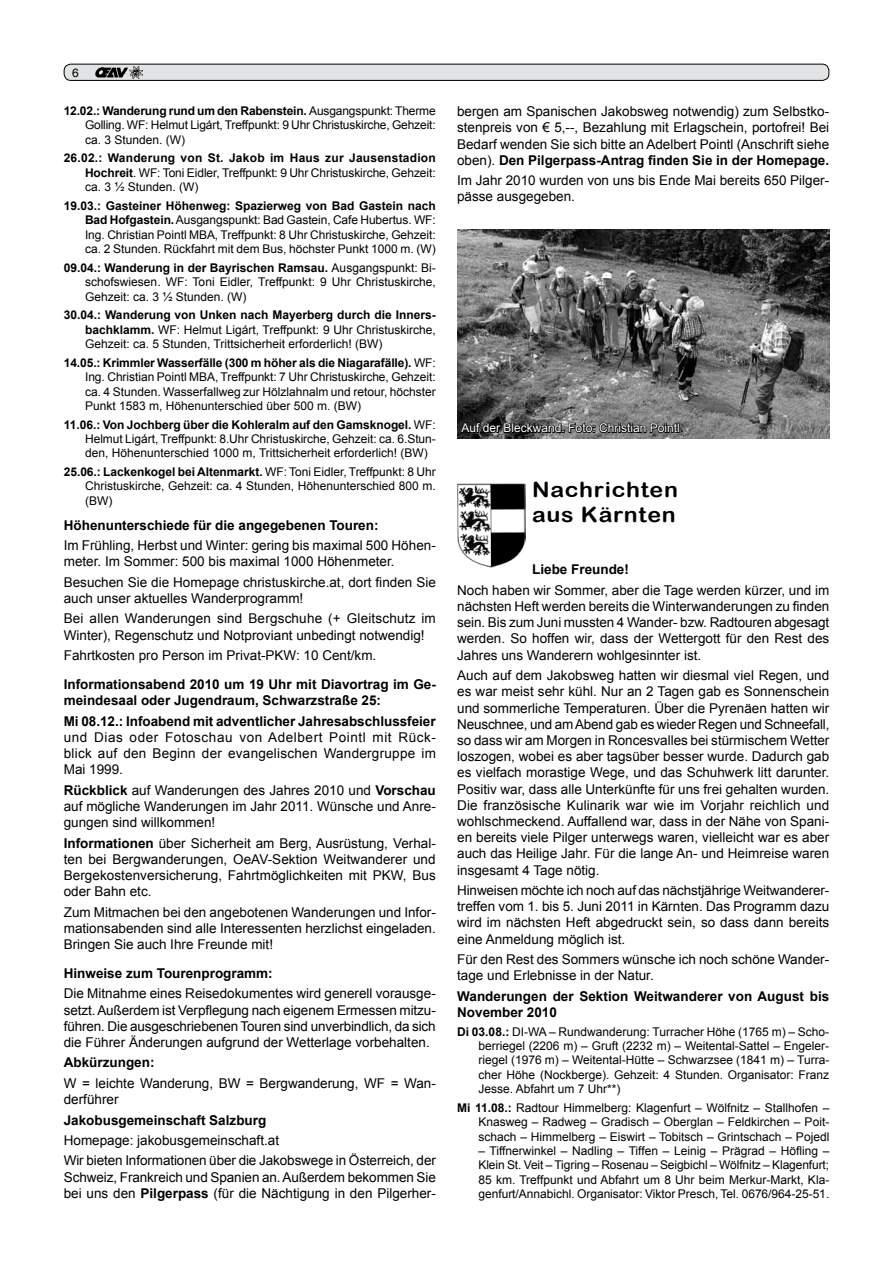
<style>
.page{position:relative;width:893px;height:1263px;background:#fff}
.page>*{position:absolute;margin:0;border:0;box-sizing:border-box;transform-origin:0 0}
.t1{font:21px/25.2px "Arial Rounded MT Bold";letter-spacing:.03em;color:#000;scale:1.1 1}
.t2{font:13.5px/16.2px "Arial";color:#000}
.t3{font:700 13.5px/16.2px "Arial";color:#000}
.t4{font:12px/14.4px "Arial";color:#000;text-align:justify}
.t5{font:12px "Arial";color:#fff}
.t6{font:12px "Helvetica";color:#000}
.s1{font-weight:700}
</style>
<div class="page">
<div style="left:64px;top:64px;width:765px;height:16px;background:#e2e3e4;border-radius:7px"></div>
<div style="left:64px;top:64px;width:765px;height:17px;border:1px solid #000;border-radius:7px"></div>
<img style="left:95px;top:67px;width:28px;height:10px">
<svg style="left:123px;top:66px;width:19px;height:13px"></svg>
<img style="left:457px;top:483px;width:68px;height:85px">
<img style="left:457px;top:230px;width:372px;height:209px">
<svg style="left:459px;top:418px;width:221px;height:21px;background:#484848"></svg>
<p class="t6" style="left:72px;top:65px;width:8px">6</p>
<p class="t4" style="left:85px;top:104px;width:352px;text-indent:-21px"><span class="s1">12.02.: Wanderung rund um den Rabenstein.</span> Ausgangspunkt: Therme Golling. WF: Helmut Ligárt, Treffpunkt: 9 Uhr Christuskirche, Gehzeit: ca. 3 Stunden. (W)</p>
<p class="t4" style="left:85px;top:151px;width:352px;text-indent:-21px"><span class="s1">26.02.: Wanderung von St. Jakob im Haus zur Jausenstadion Hochreit</span>. WF: Toni Eidler, Treffpunkt: 9 Uhr Christuskirche, Gehzeit: ca. 3 ½ Stunden. (W)</p>
<p class="t4" style="left:85px;top:199px;width:352px;text-indent:-21px"><span class="s1">19.03.: Gasteiner Höhenweg: Spazierweg von Bad Gastein nach Bad Hofgastein.</span> Ausgangspunkt: Bad Gastein, Cafe Hubertus. WF:<br>Ing. Christian Pointl MBA, Treffpunkt: 8 Uhr Christuskirche, Gehzeit: ca. 2 Stunden. Rückfahrt mit dem Bus, höchster Punkt 1000 m. (W)</p>
<p class="t4" style="left:85px;top:260px;width:352px;text-indent:-21px"><span class="s1">09.04.: Wanderung in der Bayrischen Ramsau.</span> Ausgangspunkt: Bi&shy;schofswiesen. WF: Toni Eidler, Treffpunkt: 9 Uhr Christuskirche, Gehzeit: ca. 3 ½ Stunden. (W)</p>
<p class="t4" style="left:85px;top:308px;width:352px;text-indent:-21px"><span class="s1">30.04.: Wanderung von Unken nach Mayerberg durch die Inners&shy;bachklamm.</span> WF: Helmut Ligárt, Treffpunkt: 9 Uhr Christuskirche, Gehzeit: ca. 5 Stunden, Trittsicherheit erforderlich! (BW)</p>
<p class="t4" style="left:85px;top:355px;width:352px;text-indent:-21px"><span class="s1">14.05.: Krimmler Wasserfälle (300 m höher als die Niagarafälle).</span> WF:<br>Ing. Christian Pointl MBA, Treffpunkt: 7 Uhr Christuskirche, Gehzeit: ca. 4 Stunden. Wasserfallweg zur Hölzlahnalm und retour, höchster Punkt 1583 m, Höhenunterschied über 500 m. (BW)</p>
<p class="t4" style="left:85px;top:417px;width:352px;text-indent:-21px"><span class="s1">11.06.: Von Jochberg über die Kohleralm auf den Gamsknogel.</span> WF:<br>Helmut Ligárt, Treffpunkt: 8. Uhr Christuskirche, Gehzeit: ca. 6. Stun&shy;den, Höhenunterschied 1000 m, Trittsicherheit erforderlich! (BW)</p>
<p class="t4" style="left:85px;top:465px;width:352px;text-align:left;text-indent:-21px"><span class="s1">25.06.: Lackenkogel bei Altenmarkt.</span> WF: Toni Eidler, Treffpunkt: 8 Uhr<br>Christuskirche, Gehzeit: ca. 4 Stunden, Höhenunterschied 800 m. (BW)</p>
<p class="t3" style="left:64px;top:517px;width:316px">Höhenunterschiede für die angegebenen Touren:</p>
<p class="t2" style="left:64px;top:537px;width:374px">Im Frühling, Herbst und Winter: gering bis maximal 500 Höhen&shy;meter. Im Sommer: 500 bis maximal 1000 Höhenmeter.</p>
<p class="t2" style="left:64px;top:574px;width:374px">Besuchen Sie die Homepage christuskirche.at, dort finden Sie auch unser aktuelles Wanderprogramm!</p>
<p class="t2" style="left:64px;top:611px;width:374px">Bei allen Wanderungen sind Bergschuhe (+ Gleitschutz im<br>Winter), Regenschutz und Notproviant unbedingt notwendig!</p>
<p class="t2" style="left:64px;top:647px;width:312px">Fahrtkosten pro Person im Privat-PKW: 10 Cent/km.</p>
<p class="t3" style="left:64px;top:676px;width:374px">Informationsabend 2010 um 19 Uhr mit Diavortrag im Ge&shy;meindesaal oder Jugendraum, Schwarzstraße 25:</p>
<p class="t3" style="left:64px;top:713px;width:373px">Mi 08.12.: Infoabend mit adventlicher Jahresabschlussfeier</p>
<p class="t2" style="left:64px;top:729px;width:374px;text-align:justify">und Dias oder Fotoschau von Adelbert Pointl mit Rück&shy;blick auf den Beginn der evangelischen Wandergruppe im Mai 1999.</p>
<p class="t2" style="left:64px;top:782px;width:374px;text-align:justify"><span class="s1">Rückblick</span> auf Wanderungen des Jahres 2010 und <span class="s1">Vorschau </span>auf mögliche Wanderungen im Jahr 2011. Wünsche und Anre&shy;gungen sind willkommen!</p>
<p class="t2" style="left:64px;top:835px;width:374px;text-align:justify"><span class="s1">Informationen</span> über Sicherheit am Berg, Ausrüstung, Verhal&shy;ten bei Bergwanderungen, OeAV-Sektion Weitwanderer und Bergekostenversicherung, Fahrtmöglichkeiten mit PKW, Bus oder Bahn etc.</p>
<p class="t2" style="left:64px;top:904px;width:374px">Zum Mitmachen bei den angebotenen Wanderungen und Infor&shy;mationsabenden sind alle Interessenten herzlichst eingeladen.<br>Bringen Sie auch Ihre Freunde mit!</p>
<p class="t3" style="left:64px;top:965px;width:211px">Hinweise zum Tourenprogramm:</p>
<p class="t2" style="left:64px;top:986px;width:374px;text-align:justify">Die Mitnahme eines Reisedokumentes wird generell vorausge&shy;setzt. Außerdem ist Verpflegung nach eigenem Ermessen mitzu&shy;führen. Die ausgeschriebenen Touren sind unverbindlich, da sich die Führer Änderungen aufgrund der Wetterlage vorbehalten.</p>
<p class="t3" style="left:64px;top:1055px;width:92px">Abkürzungen:</p>
<p class="t2" style="left:64px;top:1075px;width:374px">W = leichte Wanderung, BW = Bergwanderung, WF = Wan&shy;derführer</p>
<p class="t3" style="left:64px;top:1112px;width:204px">Jakobusgemeinschaft Salzburg</p>
<p class="t2" style="left:64px;top:1130px;width:374px;line-height:20.4px">Homepage: jakobusgemeinschaft.at<br>Wir bieten Informationen über die Jakobswege in Österreich, der</p>
<p class="t2" style="left:64px;top:1169px;width:374px">Schweiz, Frankreich und Spanien an. Außerdem bekommen Sie bei uns den <span class="s1">Pilgerpass</span> (für die Nächtigung in den Pilgerher-</p>
<p class="t2" style="left:457px;top:103px;width:374px;text-align:justify">bergen am Spanischen Jakobsweg notwendig) zum Selbstko&shy;stenpreis von € 5,--, Bezahlung mit Erlagschein, portofrei! Bei Bedarf wenden Sie sich bitte an Adelbert Pointl (Anschrift siehe oben). <span class="s1">Den Pilgerpass-Antrag finden Sie in der Homepage.</span></p>
<p class="t2" style="left:457px;top:172px;width:374px">Im Jahr 2010 wurden von uns bis Ende Mai bereits 650 Pilger&shy;pässe ausgegeben.</p>
<p class="t5" style="left:462px;top:420px;width:220px">Auf der Bleckwand. Foto: Christian Pointl</p>
<h1 class="t1" style="left:532px;top:477px;width:134px">Nachrichten aus Kärnten</h1>
<p class="t3" style="left:532px;top:562px;width:98px">Liebe Freunde!</p>
<p class="t2" style="left:457px;top:582px;width:374px;text-align:justify">Noch haben wir Sommer, aber die Tage werden kürzer, und im nächsten Heft werden bereits die Winterwanderungen zu finden sein. Bis zum Juni mussten 4 Wander- bzw. Radtouren abgesagt werden. So hoffen wir, dass der Wettergott für den Rest des Jahres uns Wanderern wohlgesinnter ist.</p>
<p class="t2" style="left:457px;top:667px;width:374px">Auch auf dem Jakobsweg hatten wir diesmal viel Regen, und es war meist sehr kühl. Nur an 2 Tagen gab es Sonnenschein und sommerliche Temperaturen. Über die Pyrenäen hatten wir Neuschnee, und am Abend gab es wieder Regen und Schneefall, so dass wir am Morgen in Roncesvalles bei stürmischem Wetter loszogen, wobei es aber tagsüber besser wurde. Dadurch gab es vielfach morastige Wege, und das Schuhwerk litt darunter.<br>Positiv war, dass alle Unterkünfte für uns frei gehalten wurden.<br>Die französische Kulinarik war wie im Vorjahr reichlich und wohlschmeckend. Auffallend war, dass in der Nähe von Spani&shy;en bereits viele Pilger unterwegs waren, vielleicht war es aber auch das Heilige Jahr. Für die lange An- und Heimreise waren insgesamt 4 Tage nötig.</p>
<p class="t2" style="left:457px;top:882px;width:374px;text-align:justify">Hinweisen möchte ich noch auf das nächstjährige Weitwanderer&shy;treffen vom 1. bis 5. Juni 2011 in Kärnten. Das Programm dazu wird im nächsten Heft abgedruckt sein, so dass dann bereits eine Anmeldung möglich ist.</p>
<p class="t2" style="left:457px;top:951px;width:374px">Für den Rest des Sommers wünsche ich noch schöne Wander&shy;tage und Erlebnisse in der Natur.</p>
<p class="t3" style="left:457px;top:988px;width:374px">Wanderungen der Sektion Weitwanderer von August bis<br>November 2010</p>
<p class="t4" style="left:478px;top:1024px;width:352px;text-indent:-21px"><span class="s1">Di 03.08.:</span> DI-WA – Rundwanderung: Turracher Höhe (1765 m) – Scho&shy;berriegel (2206 m) – Gruft (2232 m) – Weitental-Sattel – Engeler&shy;riegel (1976 m) – Weitental-Hütte – Schwarzsee (1841 m) – Turra&shy;cher Höhe (Nockberge). Gehzeit: 4 Stunden. Organisator: Franz Jesse. Abfahrt um 7 Uhr**)</p>
<p class="t4" style="left:478px;top:1100px;width:352px;text-indent:-21px"><span class="s1">Mi 11.08.:</span> Radtour Himmelberg: Klagenfurt – Wölfnitz – Stallhofen – Knasweg – Radweg – Gradisch – Oberglan – Feldkirchen – Poit&shy;schach – Himmelberg – Eiswirt – Tobitsch – Grintschach – Pojedl</p>
<p class="t4" style="left:478px;top:1144px;width:352px">– Tiffnerwinkel – Nadling – Tiffen – Leinig – Prägrad – Höfling – Klein St. Veit – Tigring – Rosenau – Seigbichl – Wölfnitz – Klagenfurt; 85 km. Treffpunkt und Abfahrt um 8 Uhr beim Merkur-Markt, Kla&shy;genfurt/Annabichl. Organisator: Viktor Presch, Tel. 0676/964-25-51.</p>
</div>
